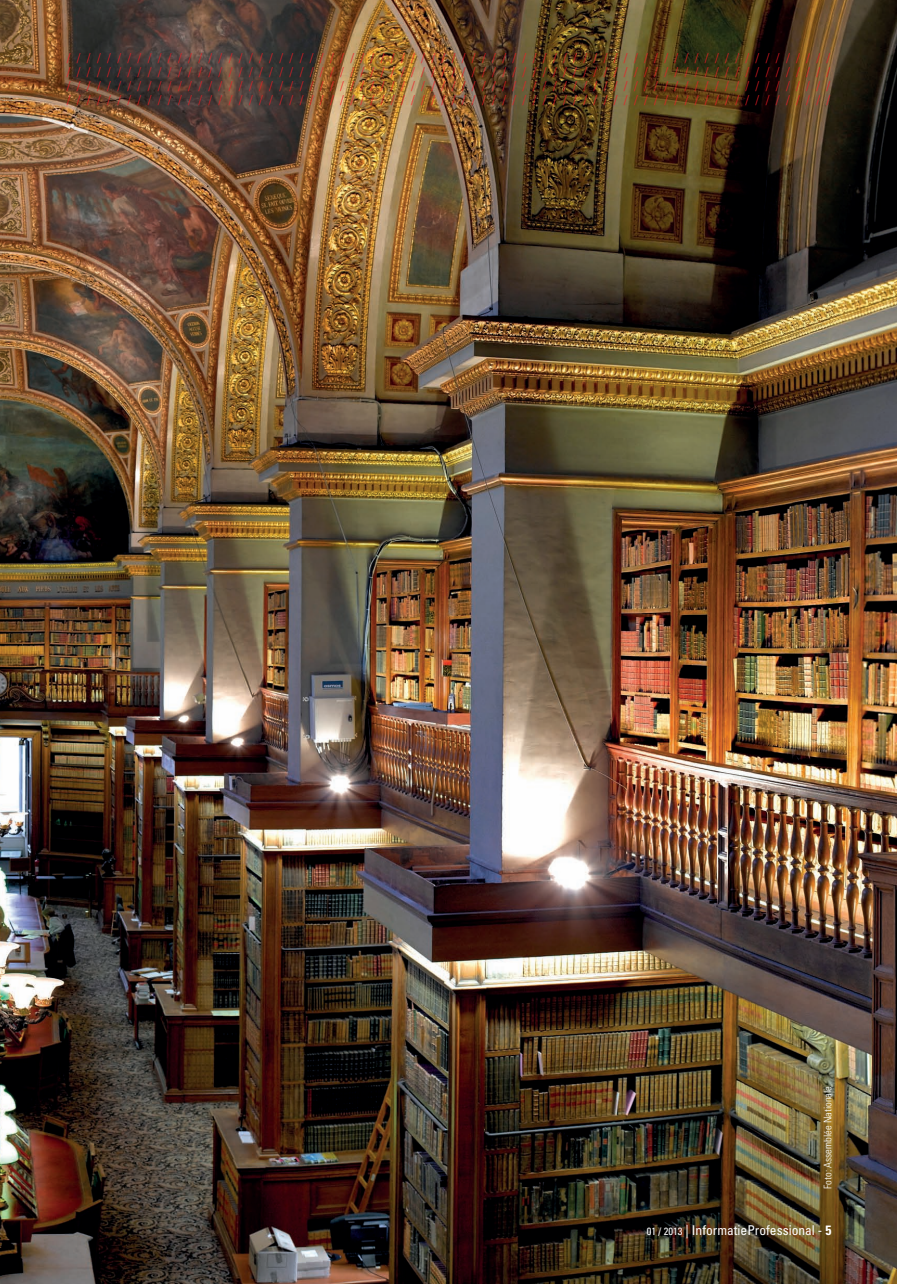
<style>
.page{position:relative;width:897px;height:1284px;background:#fff}
.page>*{position:absolute;margin:0;border:0;box-sizing:border-box;transform-origin:0 0}
.t1{font:300 13.5px/14.1px "Memphis";color:#ee1c25;text-align:justify}
.t2{font:condensed 13.5px "Univers";color:#fff}
.t3{font:300 condensed 10.5px "Univers";color:#fff}
.s1{font-size:10.5px}
.s2{font-weight:700}
</style>
<div class="page">
<img style="left:0;top:0;width:896px;height:1283px">
<p class="t1" style="left:67px;top:51px;width:765px">/ / / / / / / / / / / / / / / / / / / / / / / / / / / / / / / / / / / / / / / / / / / / / / / / / / / / / / / / / / / / / / / / / / / / / / / / / / / / / / / / / / / / / / / / / / / / / / / / / / / / / / / / / / / / / / / / / / / / / / / / / / / / / / / / / / / / / / / / / / / / / / / / / / / / / / / / / / / / / / / / / / / / / / / / / / / / / / / / / / / / / / / / / / / / / / / / / / / / / / / / / / / / / / / / / / / / / / / / / / / / / / / / / / / / / / / / / / / / / / / / / / / / / / / / / / / / / / / / / / / / / / / / / / / / / / / / / / / / / / / / / / / / / / / / / / / / / / / / / / / / / / / /</p>
<p class="t3" style="left:821px;top:1188px;width:104px;rotate:-90deg">Foto: Assemblée Nationale</p>
<p class="t2" style="left:646px;top:1221px;width:186px"><span class="s1">01 / 2013</span> | InformatieProfessional - <span class="s2">5</span></p>
</div>
